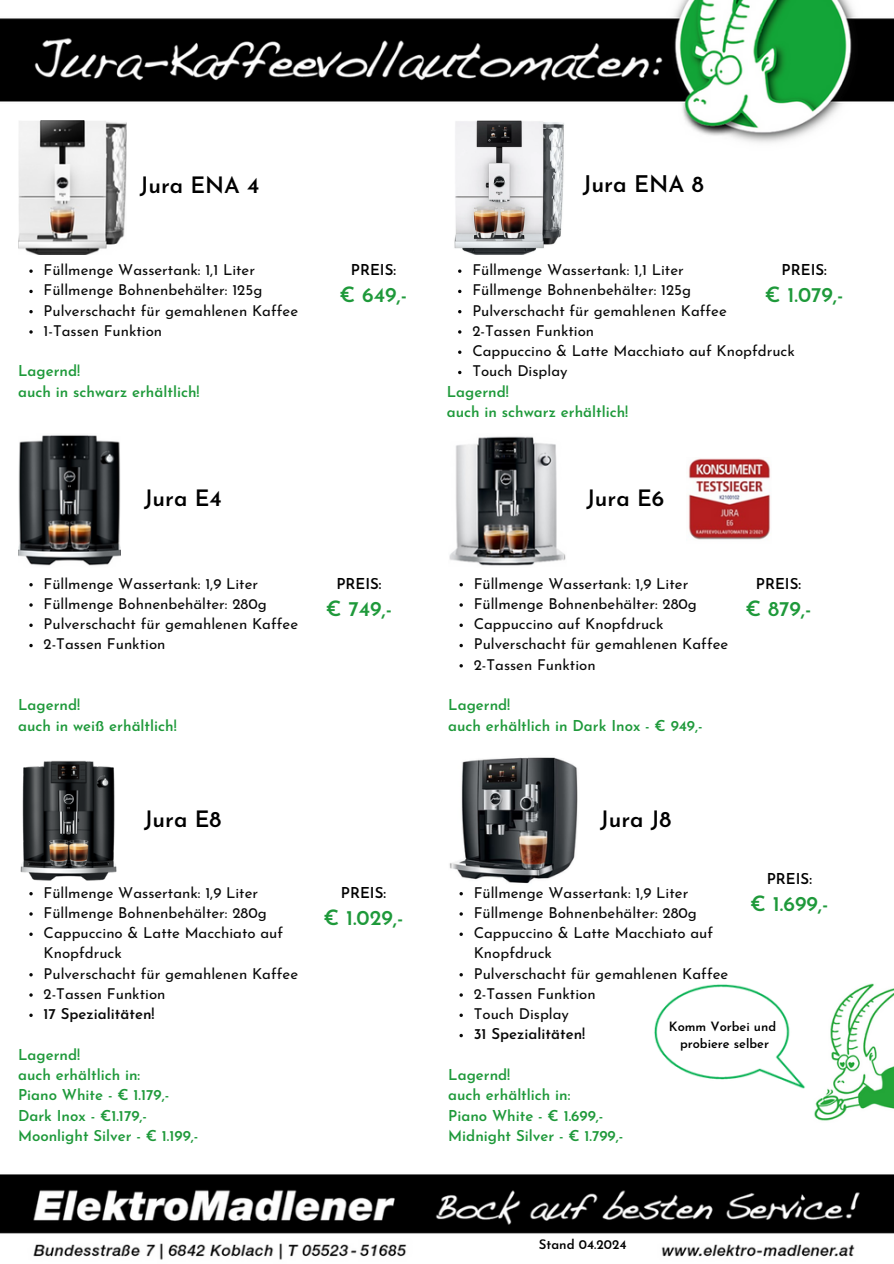
<style>
.page{position:relative;width:894px;height:1264px;background:#fff}
.page>*{position:absolute;margin:0;border:0;box-sizing:border-box;transform-origin:0 0}
.t1{font:600 22.95px "Josefin Sans";color:#000}
.t2{font:600 22.5px "Josefin Sans";color:#000}
.t3{font:600 21px "Josefin Sans";color:#1e993a}
.t4{font:15px/20.2px "Josefin Sans";color:#080808}
.t5{font:600 15px/20.2px "Josefin Sans";color:#1e993a}
.t6{font:600 15px "Josefin Sans";color:#000}
.t7{font:600 15px "Josefin Sans";color:#080808}
.t8{font:600 13.2px "Josefin Sans";color:#000}
.t9{font:600 12.75px "Josefin Sans";color:#000}
</style>
<div class="page">
<img style="left:0;top:0;width:893px;height:1260px">
<img style="left:18px;top:120px;width:108px;height:134px">
<img style="left:446px;top:120px;width:123px;height:134px">
<svg style="left:29px;top:269px;width:4px;height:4px"></svg>
<svg style="left:29px;top:290px;width:4px;height:3px"></svg>
<svg style="left:29px;top:310px;width:4px;height:3px"></svg>
<svg style="left:29px;top:330px;width:4px;height:3px"></svg>
<svg style="left:458px;top:269px;width:3px;height:4px"></svg>
<svg style="left:458px;top:350px;width:3px;height:4px"></svg>
<img style="left:18px;top:433px;width:102px;height:134px">
<img style="left:686px;top:458px;width:85px;height:85px">
<img style="left:448px;top:433px;width:118px;height:134px">
<svg style="left:29px;top:583px;width:4px;height:3px"></svg>
<svg style="left:29px;top:603px;width:4px;height:3px"></svg>
<svg style="left:29px;top:623px;width:4px;height:4px"></svg>
<svg style="left:29px;top:644px;width:4px;height:3px"></svg>
<svg style="left:459px;top:623px;width:3px;height:4px"></svg>
<img style="left:813px;top:983px;width:80px;height:139px">
<img style="left:653px;top:983px;width:153px;height:107px">
<img style="left:18px;top:756px;width:102px;height:130px">
<img style="left:448px;top:756px;width:133px;height:130px">
<svg style="left:29px;top:892px;width:4px;height:3px"></svg>
<svg style="left:29px;top:912px;width:4px;height:3px"></svg>
<svg style="left:29px;top:932px;width:4px;height:3px"></svg>
<svg style="left:29px;top:973px;width:4px;height:3px"></svg>
<svg style="left:29px;top:993px;width:4px;height:3px"></svg>
<svg style="left:29px;top:1013px;width:4px;height:3px"></svg>
<svg style="left:459px;top:1033px;width:3px;height:4px"></svg>
<p class="t2" style="left:140px;top:176px;width:121px">Jura ENA 4</p>
<p class="t4" style="left:44px;top:261px;width:213px">Füllmenge Wassertank: 1,1 Liter</p>
<p class="t4" style="left:44px;top:281px;width:220px">Füllmenge Bohnenbehälter: 125g</p>
<p class="t4" style="left:44px;top:302px;width:256px">Pulverschacht für gemahlenen Kaffee</p>
<h4 class="t4" style="left:44px;top:322px;width:120px">1-Tassen Funktion</h4>
<h3 class="t5" style="left:18px;top:362px;width:183px">Lagernd!<br>auch in schwarz erhältlich!</h3>
<h2 class="t6" style="left:351px;top:264px;width:47px">PREIS:</h2>
<h2 class="t3" style="left:339px;top:286px;width:69px">€ 649,-</h2>
<p class="t2" style="left:144px;top:489px;width:79px">Jura E4</p>
<p class="t4" style="left:44px;top:575px;width:216px">Füllmenge Wassertank: 1,9 Liter</p>
<p class="t4" style="left:44px;top:595px;width:224px">Füllmenge Bohnenbehälter: 280g</p>
<p class="t4" style="left:44px;top:615px;width:256px">Pulverschacht für gemahlenen Kaffee</p>
<h4 class="t4" style="left:44px;top:635px;width:123px">2-Tassen Funktion</h4>
<h3 class="t5" style="left:18px;top:696px;width:160px">Lagernd!<br>auch in weiß erhältlich!</h3>
<h2 class="t6" style="left:336px;top:577px;width:47px">PREIS:</h2>
<h2 class="t3" style="left:325px;top:600px;width:68px">€ 749,-</h2>
<p class="t2" style="left:144px;top:810px;width:79px">Jura E8</p>
<p class="t4" style="left:44px;top:883px;width:216px">Füllmenge Wassertank: 1,9 Liter</p>
<p class="t4" style="left:44px;top:904px;width:224px">Füllmenge Bohnenbehälter: 280g</p>
<p class="t4" style="left:44px;top:924px;width:241px">Cappuccino &amp; Latte Macchiato auf<br>Knopfdruck</p>
<p class="t4" style="left:44px;top:964px;width:256px">Pulverschacht für gemahlenen Kaffee</p>
<p class="t4" style="left:44px;top:985px;width:123px">2-Tassen Funktion</p>
<p class="t7" style="left:44px;top:1007px;width:112px">17 Spezialitäten!</p>
<h4 class="t5" style="left:18px;top:1045px;width:182px">Lagernd!<br>auch erhältlich in:<br>Piano White - € 1.179,-<br>Dark Inox - €1.179,-<br>Moonlight Silver - € 1.199,-</h4>
<h1 class="t6" style="left:341px;top:886px;width:47px">PREIS:</h1>
<h1 class="t3" style="left:323px;top:908px;width:82px">€ 1.029,-</h1>
<p class="t1" style="left:582px;top:175px;width:123px">Jura ENA 8</p>
<p class="t4" style="left:472px;top:261px;width:213px">Füllmenge Wassertank: 1,1 Liter</p>
<p class="t4" style="left:472px;top:281px;width:220px">Füllmenge Bohnenbehälter: 125g</p>
<p class="t4" style="left:472px;top:302px;width:256px">Pulverschacht für gemahlenen Kaffee</p>
<p class="t4" style="left:472px;top:322px;width:123px">2-Tassen Funktion</p>
<h4 class="t4" style="left:472px;top:342px;width:324px">Cappuccino &amp; Latte Macchiato auf Knopfdruck</h4>
<h1 class="t4" style="left:472px;top:362px;width:97px">Touch Display</h1>
<p class="t5" style="left:446px;top:383px;width:183px">Lagernd!<br>auch in schwarz erhältlich!</p>
<p class="t6" style="left:781px;top:264px;width:47px">PREIS:</p>
<p class="t3" style="left:764px;top:286px;width:80px">€ 1.079,-</p>
<p class="t2" style="left:586px;top:489px;width:79px">Jura E6</p>
<p class="t4" style="left:473px;top:575px;width:216px">Füllmenge Wassertank: 1,9 Liter</p>
<p class="t4" style="left:473px;top:595px;width:224px">Füllmenge Bohnenbehälter: 280g</p>
<p class="t4" style="left:473px;top:615px;width:191px">Cappuccino auf Knopfdruck</p>
<p class="t4" style="left:473px;top:635px;width:256px">Pulverschacht für gemahlenen Kaffee</p>
<p class="t4" style="left:473px;top:656px;width:123px">2-Tassen Funktion</p>
<h4 class="t5" style="left:448px;top:696px;width:256px">Lagernd!<br>auch erhältlich in Dark Inox - € 949,-</h4>
<h3 class="t6" style="left:755px;top:577px;width:47px">PREIS:</h3>
<h3 class="t3" style="left:745px;top:600px;width:68px">€ 879,-</h3>
<p class="t2" style="left:600px;top:810px;width:72px">Jura J8</p>
<p class="t6" style="left:766px;top:872px;width:47px">PREIS:</p>
<p class="t3" style="left:750px;top:895px;width:80px">€ 1.699,-</p>
<p class="t4" style="left:473px;top:883px;width:216px">Füllmenge Wassertank: 1,9 Liter</p>
<p class="t4" style="left:473px;top:904px;width:224px">Füllmenge Bohnenbehälter: 280g</p>
<p class="t4" style="left:473px;top:924px;width:241px">Cappuccino &amp; Latte Macchiato auf<br>Knopfdruck</p>
<p class="t4" style="left:473px;top:964px;width:256px">Pulverschacht für gemahlenen Kaffee</p>
<p class="t4" style="left:473px;top:985px;width:123px">2-Tassen Funktion</p>
<p class="t4" style="left:473px;top:1005px;width:97px">Touch Display</p>
<h4 class="t7" style="left:473px;top:1028px;width:113px">31 Spezialitäten!</h4>
<p class="t5" style="left:448px;top:1066px;width:177px">Lagernd!<br>auch erhältlich in:<br>Piano White - € 1.699,-<br>Midnight Silver - € 1.799,-</p>
<p class="t9" style="left:668px;top:1021px;width:109px">Komm Vorbei und</p>
<p class="t9" style="left:680px;top:1038px;width:90px">probiere selber</p>
<h2 class="t8" style="left:538px;top:1238px;width:89px">Stand 04.2024</h2>
</div>
